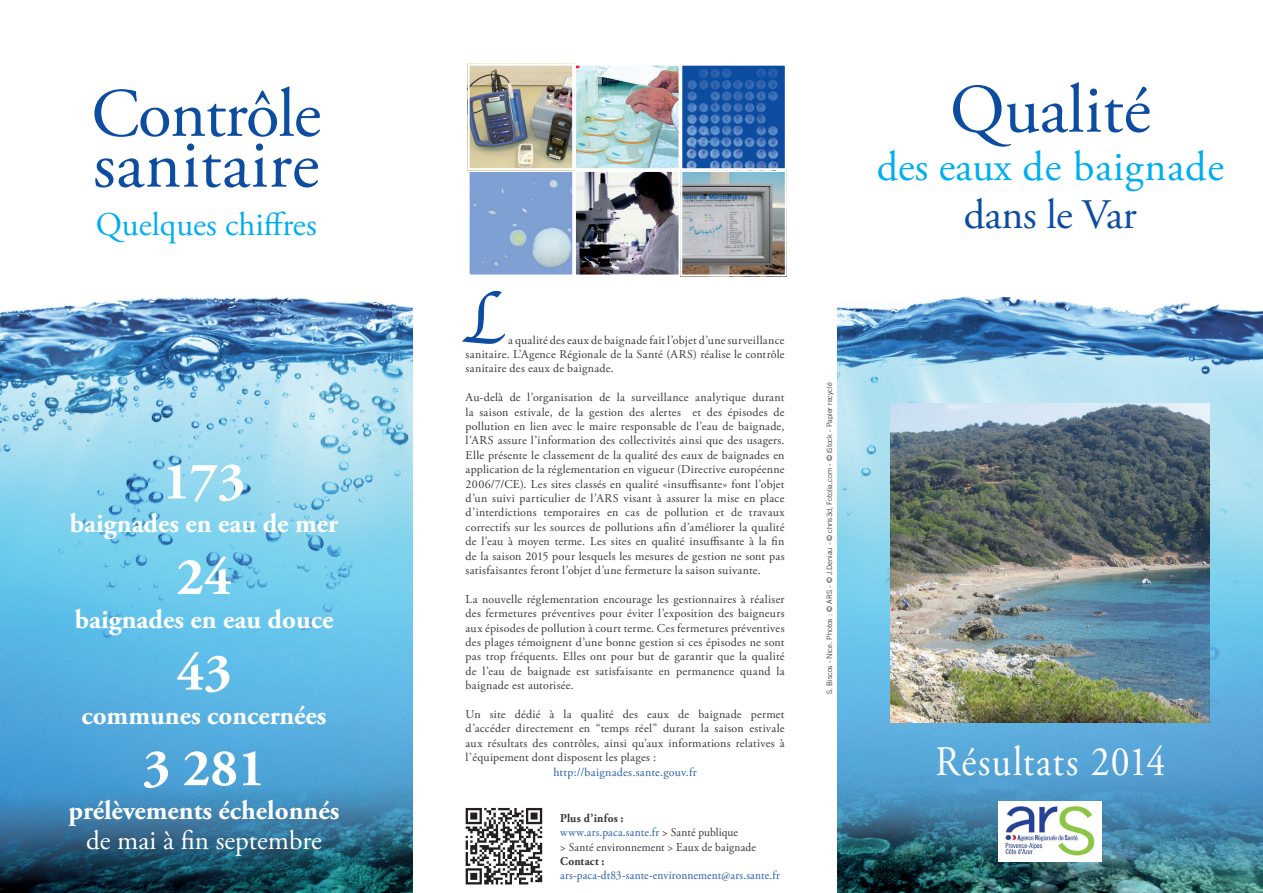
<style>
.page{position:relative;width:1263px;height:893px;background:#fff}
.page>*{position:absolute;margin:0;border:0;box-sizing:border-box;transform-origin:0 0}
.t1{font:69px/50.8px "Adobe Garamond Pro";color:#0d4da1}
.t2{font:700 52.95px "Adobe Garamond Pro";color:#fff}
.t3{font:42px "Adobe Garamond Pro";letter-spacing:.02em;color:#00aeef}
.t4{font:42px "Adobe Garamond Pro";letter-spacing:.035em;color:#fff;scale:.9 1}
.t5{font:42px "Adobe Garamond Pro";letter-spacing:-.01em;color:#0d4da1}
.t6{font:33px "Adobe Garamond Pro";color:#00aeef}
.t7{font:700 27px "Adobe Garamond Pro";color:#fff}
.t8{font:27px "Adobe Garamond Pro";color:#fff}
.t9{font:12px/14.4px "Adobe Garamond Pro";letter-spacing:.02em;color:#231f20;text-align:justify}
.t10{font:12px/14.4px "Adobe Garamond Pro";letter-spacing:.02em;color:#231f20;scale:.95 1}
.t11{font:12px "Adobe Garamond Pro";letter-spacing:.015em;color:#0d4da1;scale:.95 1}
.t12{font:12px "Adobe Garamond Pro";letter-spacing:.015em;color:#0d4da1}
.t13{font:700 12px "Adobe Garamond Pro";letter-spacing:.025em;color:#231f20;scale:.95 1}
.t14{font:300 7.5px "Trade Gothic";color:#231f20}
.s1{font-weight:700}
.s2{color:#0d4da1}
</style>
<div class="page">
<img style="left:838px;top:296px;width:425px;height:597px">
<div style="left:998px;top:801px;width:104px;height:61px;background:#fff"></div>
<img style="left:1005px;top:806px;width:90px;height:50px">
<img style="left:0;top:296px;width:413px;height:597px">
<img style="left:683px;top:173px;width:101px;height:100px">
<div style="left:680px;top:170px;width:107px;height:106px;border:2px solid #fff"></div>
<svg style="left:683px;top:67px;width:101px;height:100px;background:#2760ac"></svg>
<div style="left:680px;top:64px;width:107px;height:106px;border:2px solid #fff"></div>
<img style="left:467px;top:63px;width:214px;height:214px">
<img style="left:891px;top:404px;width:319px;height:319px">
<svg style="left:466px;top:808px;width:76px;height:76px"></svg>
<svg style="left:462px;top:291px;width:43px;height:53px"></svg>
<h1 class="t1" style="left:91px;top:91px;width:231px">Contrôle sanitaire</h1>
<h3 class="t6" style="left:96px;top:204px;width:222px">Quelques chiffres</h3>
<h2 class="t2" style="left:163px;top:451px;width:84px">173</h2>
<h3 class="t7" style="left:70px;top:508px;width:270px">baignades en eau de mer</h3>
<h2 class="t2" style="left:176px;top:546px;width:57px">24</h2>
<h3 class="t7" style="left:75px;top:604px;width:260px">baignades en eau douce</h3>
<h2 class="t2" style="left:176px;top:642px;width:57px">43</h2>
<h3 class="t7" style="left:81px;top:699px;width:247px">communes concernées</h3>
<h2 class="t2" style="left:143px;top:737px;width:124px">3 281</h2>
<h3 class="t7" style="left:69px;top:795px;width:272px">prélèvements échelonnés</h3>
<h3 class="t8" style="left:86px;top:824px;width:237px">de mai à fin septembre</h3>
<p class="t9" style="left:466px;top:333px;width:320px;text-indent:43px">a qualité des eaux de baignade fait l’objet d’une surveillance sanitaire. L’Agence Régionale de la Santé (ARS) réalise le contrôle sanitaire des eaux de baignade.</p>
<p class="t9" style="left:466px;top:391px;width:320px">Au-delà de l’organisation de la surveillance analytique durant la saison estivale, de la gestion des alertes et des épisodes de pollution en lien avec le maire responsable de l’eau de baignade, l’ARS assure l’information des collectivités ainsi que des usagers.<br>Elle présente le classement de la qualité des eaux de baignades en application de la réglementation en vigueur (Directive européenne 2006/7/CE). Les sites classés en qualité «insuffisante» font l’objet d’un suivi particulier de l’ARS visant à assurer la mise en place d’interdictions temporaires en cas de pollution et de travaux correctifs sur les sources de pollutions afin d’améliorer la qualité de l’eau à moyen terme. Les sites en qualité insuffisante à la fin de la saison 2015 pour lesquels les mesures de gestion ne sont pas satisfaisantes feront l’objet d’une fermeture la saison suivante.</p>
<p class="t9" style="left:466px;top:592px;width:320px">La nouvelle réglementation encourage les gestionnaires à réaliser des fermetures préventives pour éviter l’exposition des baigneurs aux épisodes de pollution à court terme. Ces fermetures préventives des plages témoignent d’une bonne gestion si ces épisodes ne sont pas trop fréquents. Elles ont pour but de garantir que la qualité de l’eau de baignade est satisfaisante en permanence quand la baignade est autorisée.</p>
<p class="t9" style="left:466px;top:707px;width:320px">Un site dédié à la qualité des eaux de baignade permet d’accéder directement en “temps réel” durant la saison estivale aux résultats des contrôles, ainsi qu’aux informations relatives à l’équipement dont disposent les plages :</p>
<p class="t12" style="left:553px;top:765px;width:145px">http://baignades.sante.gouv.fr</p>
<p class="t10" style="left:560px;top:811px;width:207px"><span class="s1">Plus d’infos :<br></span><span class="s2">www.ars.paca.sante.fr</span> &gt; Santé publique<br>&gt; Santé environnement &gt; Eaux de baignade</p>
<p class="t13" style="left:560px;top:854px;width:48px">Contact :</p>
<p class="t11" style="left:560px;top:868px;width:233px">ars-paca-dt83-sante-environnement@ars.sante.fr</p>
<p class="t14" style="left:825px;top:694px;width:313px;rotate:-90deg">S. Biscos - Nice. Photos : © ARS - © J.Deniau - © chris3d, Fotolia.com - © iStock - Papier recyclé</p>
<h1 class="t1" style="left:950px;top:87px;width:202px">Qualité</h1>
<h3 class="t3" style="left:877px;top:141px;width:349px">des eaux de baignade</h3>
<h3 class="t5" style="left:964px;top:189px;width:174px">dans le Var</h3>
<h3 class="t4" style="left:935px;top:737px;width:257px">Résultats 2014</h3>
</div>
